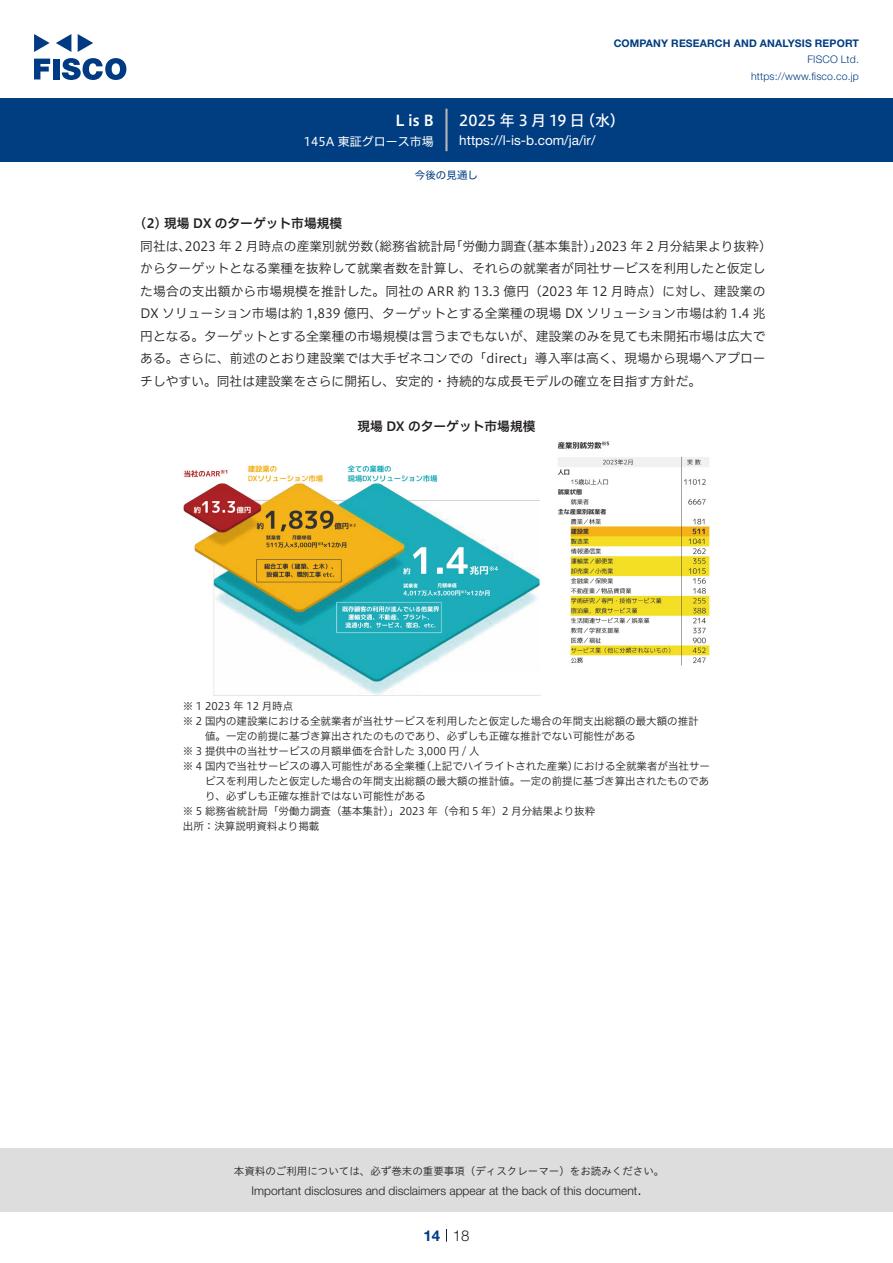
<style>
.page{position:relative;width:893px;height:1263px;background:#fff}
.page>*{position:absolute;margin:0;border:0;box-sizing:border-box;transform-origin:0 0}
.t1{font:15px "Hiragino UD Sans F Std N W5";letter-spacing:.005em;color:#fff}
.t2{font:15px "Hiragino UD Sans F Std N W6";color:#fff}
.t3{font:300 15px "Helvetica Neue LT Std";color:#231f20}
.t4{font:700 15px "Helvetica Neue LT Std";color:#003d81}
.t5{font:13.5px "Helvetica Neue LT Std";color:#fff}
.本文3mm{font:12.75px/22.5px "Hiragino UD Sans F Std N W3";color:#231f20}
.小タイトル3mm{font:12.75px "Hiragino UD Sans F Std N W6";color:#231f20}
.チャートタイトル{font:12.75px "Hiragino UD Sans F Std N W6";color:#231f20}
.t6{font:300 12px "Helvetica Neue LT Std";color:#231f20}
.t7{font:12px "Hiragino UD Sans F Std N W4";color:#fff}
.表組み基本スタイル{font:10.5px/15px "Hiragino UD Sans F Std N W3";color:#231f20}
.t8{font:10.5px "Hiragino UD Sans Std W3";color:#231f20}
.t9{font:700 10.5px "Helvetica Neue LT Std";letter-spacing:.015em;color:#003d81}
.t10{font:300 10.5px/16.5px "Helvetica Neue LT Std";letter-spacing:.015em;color:#003d81;text-align:right}
.ヘッダー{font:10.5px "Hiragino UD Sans F Std N W4";color:#003d81}
</style>
<div class="page">
<div style="left:0;top:1148px;width:893px;height:64px;background:#ddd"></div>
<svg style="left:34px;top:59px;width:16px;height:20px"></svg>
<div style="left:53px;top:59px;width:6px;height:20px;background:#003a83"></div>
<svg style="left:62px;top:58px;width:64px;height:22px"></svg>
<svg style="left:34px;top:34px;width:16px;height:18px"></svg>
<svg style="left:78px;top:34px;width:15px;height:18px"></svg>
<svg style="left:56px;top:34px;width:15px;height:18px"></svg>
<div style="left:0;top:98px;width:893px;height:64px;background:#003d81"></div>
<hr style="left:445px;top:109px;width:3px;height:42px;background:#b5b5b6">
<svg style="left:446px;top:1229px;width:1px;height:13px"></svg>
<img style="left:183px;top:441px;width:527px;height:255px">
<p class="t2" style="left:395px;top:109px;width:40px">isL B</p>
<p class="t7" style="left:304px;top:132px;width:131px">145A 東証グロース市場</p>
<p class="t9" style="left:614px;top:37px;width:247px">COMPANY RESEARCH AND ANALYSIS REPORT</p>
<p class="t10" style="left:751px;top:51px;width:109px">FISCO Ltd. https://www.fisco.co j p.</p>
<p class="t1" style="left:580px;top:109px;width:46px">（水(</p>
<p class="t1" style="left:459px;top:109px;width:127px">2025 年 3 月 19 日</p>
<p class="t5" style="left:459px;top:132px;width:138px">h t t p s : / / - l i s .b- c o m j a/ /i r/</p>
<p class="小タイトル3mm" style="left:140px;top:214px;width:203px">2( ) 現場 DX のターゲット市場規模</p>
<p class="ヘッダー" style="left:415px;top:167px;width:64px">今後の見通し</p>
<p class="本文3mm" style="left:520px;top:234px;width:84px">（基本集計）」</p>
<p class="本文3mm" style="left:185px;top:234px;width:190px">2023 年 2 月時点の産業別就労数</p>
<p class="本文3mm" style="left:367px;top:234px;width:91px">（総務省統計局</p>
<p class="本文3mm" style="left:596px;top:234px;width:177px">2023 年 2 月分結果より抜粋(</p>
<p class="本文3mm" style="left:450px;top:234px;width:78px">「労働力調査</p>
<p class="本文3mm" style="left:140px;top:234px;width:627px">同社は、<br>からターゲットとなる業種を抜粋して就業者数を計算し、それらの就業者が同社サービスを利用したと仮定した場合の支出額から市場規模を推計した。同社の ARR 約 13.3 億円（2023 年 12 月時点）に対し、建設業のDX ソリューション市場は約 1,839 億円、ターゲットとする全業種の現場 DX ソリューション市場は約 1.4 兆円となる。ターゲットとする全業種の市場規模は言うまでもないが、建設業のみを見ても未開拓市場は広大である。さらに、前述のとおり建設業では大手ゼネコンでの「direct」導入率は高く、現場から現場へアプローチしやすい。同社は建設業をさらに開拓し、安定的・持続的な成長モデルの確立を目指す方針だ。</p>
<p class="チャートタイトル" style="left:357px;top:416px;width:180px">現場 DX のターゲット市場規模</p>
<p class="表組み基本スタイル" style="left:183px;top:698px;width:112px">※ 1 2023 年 12 月時点</p>
<p class="表組み基本スタイル" style="left:205px;top:713px;width:495px;text-indent:-22px">※ 2 国内の建設業における全就業者が当社サービスを利用したと仮定した場合の年間支出総額の最大額の推計値。一定の前提に基づき算出されたのものであり、必ずしも正確な推計でない可能性がある</p>
<p class="表組み基本スタイル" style="left:183px;top:743px;width:298px">※ 3 提供中の当社サービスの月額単価を合計した 3,000 円 / 人</p>
<p class="表組み基本スタイル" style="left:574px;top:758px;width:138px">における全就業者が当社サー</p>
<p class="表組み基本スタイル" style="left:205px;top:758px;width:505px;text-indent:-22px">※ 4 国内で当社サービスの導入可能性がある全業種<br>ビスを利用したと仮定した場合の年間支出総額の最大額の推計値。一定の前提に基づき算出されたものであり、必ずしも正確な推計ではない可能性がある</p>
<p class="表組み基本スタイル" style="left:183px;top:803px;width:414px">※ 5 総務省統計局「労働力調査（基本集計）」2023 年（令和 5 年）2 月分結果より抜粋</p>
<p class="表組み基本スタイル" style="left:183px;top:818px;width:138px">出所：決算説明資料より掲載</p>
<p class="表組み基本スタイル" style="left:421px;top:758px;width:159px">（上記でハイライトされた産業）</p>
<p class="t8" style="left:234px;top:1163px;width:432px">本資料のご利用については、必ず巻末の重要事項（ディスクレーマー）をお読みください。</p>
<p class="t3" style="left:637px;top:1180px;width:6px">.</p>
<p class="t6" style="left:251px;top:1183px;width:387px">Important disclosures and disclaimers appear at the back of this document</p>
<p class="t4" style="left:423px;top:1226px;width:18px">14</p>
<p class="t3" style="left:453px;top:1226px;width:18px">18</p>
</div>
